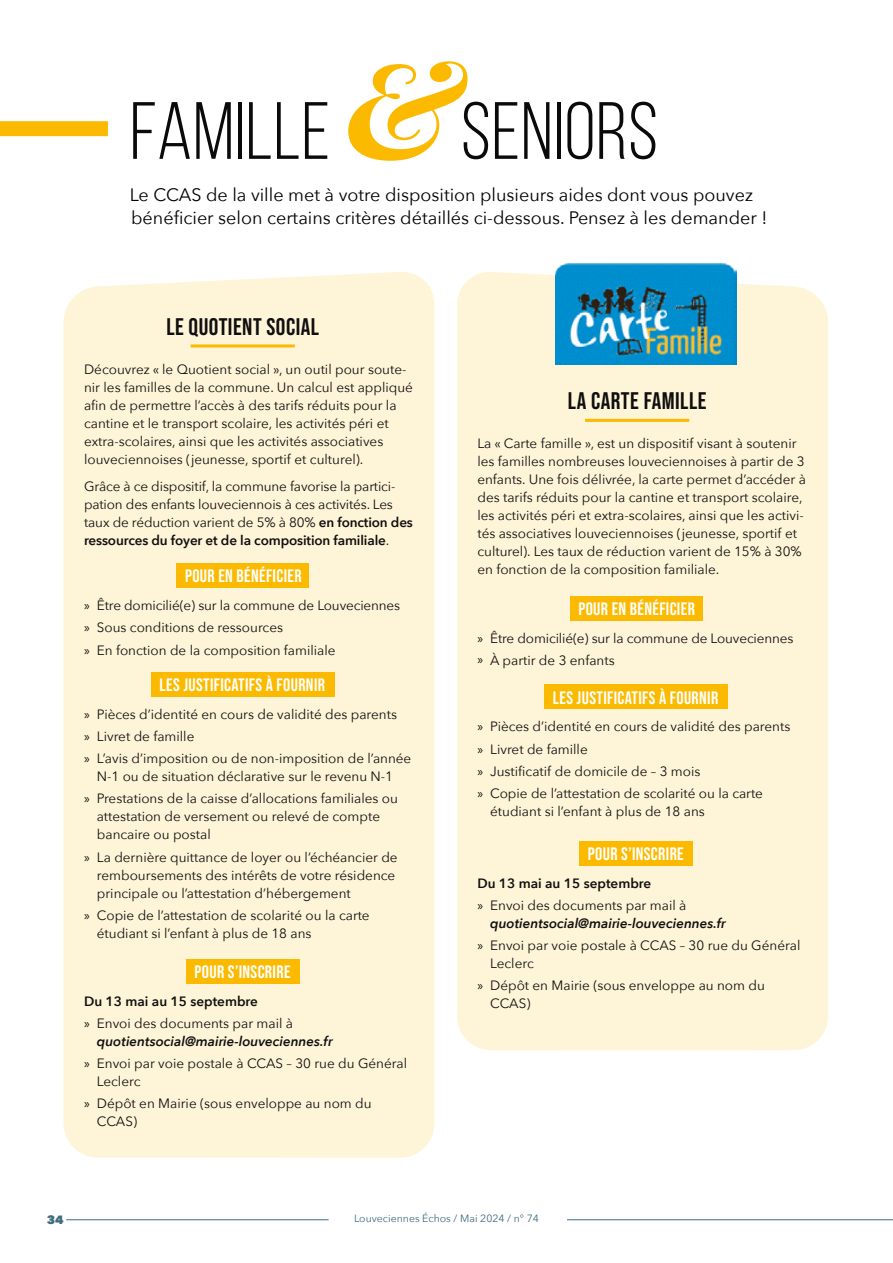
<style>
.page{position:relative;width:893px;height:1263px;background:#fff}
.page>*{position:absolute;margin:0;border:0;box-sizing:border-box;transform-origin:0 0}
.t1{font:81px "Bebas Neue";letter-spacing:.01em;color:#0a0a0a}
.t2{font:24px "Bebas Neue";letter-spacing:.02em;color:#0f0f0f}
.t3{font:18px/22.5px "Avenir Next";color:#000}
.t4{font:18px "Bebas Neue";letter-spacing:.02em;color:#fff}
.t5{font:13.5px/18px "Avenir Next";color:#0f0f0f}
.t6{font:800 12px "Avenir Next";color:#406c7c}
.t7{font:10.5px "Avenir Next";color:#406c7c}
.s1{font-family:"Playfair Display";font-weight:700;font-style:italic;font-size:135px;color:#fbba00}
.s2{font-weight:600}
.s3{font-family:"Myriad Pro"}
.s4{font-weight:600;font-style:italic}
</style>
<div class="page">
<hr style="left:567px;top:1219px;width:326px;height:1px;background:#406c7c">
<hr style="left:66px;top:1219px;width:263px;height:1px;background:#406c7c">
<div style="left:0;top:121px;width:108px;height:15px;background:#fbba00"></div>
<div style="left:63px;top:272px;width:371px;height:886px;background:#fef4d7"></div>
<hr style="left:191px;top:344px;width:104px;height:3px;background:#fbba00">
<div style="left:457px;top:271px;width:371px;height:779px;background:#fef4d7"></div>
<hr style="left:585px;top:419px;width:104px;height:3px;background:#fbba00">
<div style="left:177px;top:563px;width:132px;height:25px;background:#fbba00"></div>
<div style="left:151px;top:672px;width:183px;height:24px;background:#fbba00"></div>
<div style="left:186px;top:959px;width:113px;height:24px;background:#fbba00"></div>
<div style="left:570px;top:596px;width:132px;height:25px;background:#fbba00"></div>
<div style="left:544px;top:685px;width:184px;height:24px;background:#fbba00"></div>
<div style="left:579px;top:841px;width:114px;height:24px;background:#fbba00"></div>
<img style="left:556px;top:263px;width:180px;height:101px">
<h1 class="t1" style="left:130px;top:88px;width:530px">FAMILLE <span class="s1">&amp;</span>SENIORS</h1>
<h3 class="t3" style="left:130px;top:183px;width:639px">Le CCAS de la ville met à votre disposition plusieurs aides dont vous pouvez bénéficier selon certains critères détaillés ci-dessous. Pensez à les demander !</h3>
<h2 class="t2" style="left:166px;top:313px;width:154px">LE QUOTIENT SOCIAL</h2>
<p class="t5" style="left:84px;top:360px;width:330px">Découvrez « le Quotient social », un outil pour soute&shy;nir les familles de la commune. Un calcul est appliqué afin de permettre l’accès à des tarifs réduits pour la cantine et le transport scolaire, les activités péri et extra-scolaires, ainsi que les activités associatives louveciennoises (jeunesse, sportif et culturel).</p>
<p class="t5" style="left:84px;top:476px;width:330px">Grâce à ce dispositif, la commune favorise la partici&shy;pation des enfants louveciennois à ces activités. Les taux de réduction varient de 5% à 80% <span class="s2">en fonction des ressources du foyer et de la composition familiale</span>.</p>
<h3 class="t4" style="left:185px;top:566px;width:118px">POUR EN BÉNÉFICIER</h3>
<p class="t5" style="left:84px;top:594px;width:318px;line-height:22.2px"><span class="s3">»</span> Être domicilié(e) sur la commune de Louveciennes <span class="s3">»</span> Sous conditions de ressources<br><span class="s3">»</span> En fonction de la composition familiale</p>
<h3 class="t4" style="left:160px;top:674px;width:167px">LES JUSTIFICATIFS À FOURNIR</h3>
<p class="t5" style="left:84px;top:702px;width:329px;line-height:22.2px"><span class="s3">»</span> Pièces d’identité en cours de validité des parents<br><span class="s3">»</span> Livret de famille<br><span class="s3">»</span> L’avis d’imposition ou de non-imposition de l’année</p>
<p class="t5" style="left:84px;top:765px;width:315px;line-height:22.2px;text-align:center">N-1 ou de situation déclarative sur le revenu N-1<br><span class="s3">»</span> Prestations de la caisse d’allocations familiales ou</p>
<p class="t5" style="left:97px;top:807px;width:285px">attestation de versement ou relevé de compte bancaire ou postal</p>
<p class="t5" style="left:97px;top:847px;width:302px;text-indent:-13px"><span class="s3">»</span> La dernière quittance de loyer ou l’échéancier de remboursements des intérêts de votre résidence principale ou l’attestation d’hébergement</p>
<p class="t5" style="left:97px;top:905px;width:274px;text-indent:-13px"><span class="s3">»</span> Copie de l’attestation de scolarité ou la carte étudiant si l’enfant à plus de 18 ans</p>
<h3 class="t4" style="left:195px;top:961px;width:97px">POUR S’INSCRIRE</h3>
<p class="t5" style="left:84px;top:989px;width:210px;line-height:22.2px"><span class="s2">Du 13 mai au 15 septembre<br></span><span class="s3">»</span> Envoi des documents par mail à</p>
<p class="t5" style="left:84px;top:1029px;width:324px;line-height:22.2px;text-indent:13px"><span class="s4">quotientsocial@mairie-louveciennes.fr<br></span><span class="s3">»</span> Envoi par voie postale à CCAS – 30 rue du Général</p>
<p class="t5" style="left:84px;top:1070px;width:289px;line-height:22.2px;text-indent:13px">Leclerc<br><span class="s3">»</span> Dépôt en Mairie (sous enveloppe au nom du</p>
<p class="t5" style="left:97px;top:1112px;width:42px">CCAS)</p>
<h2 class="t2" style="left:568px;top:387px;width:140px">LA CARTE FAMILLE</h2>
<p class="t5" style="left:477px;top:434px;width:330px">La « Carte famille », est un dispositif visant à soutenir les familles nombreuses louveciennoises à partir de 3 enfants. Une fois délivrée, la carte permet d’accéder à des tarifs réduits pour la cantine et transport scolaire, les activités péri et extra-scolaires, ainsi que les activi&shy;tés associatives louveciennoises (jeunesse, sportif et culturel). Les taux de réduction varient de 15% à 30% en fonction de la composition familiale.</p>
<h3 class="t4" style="left:578px;top:599px;width:118px">POUR EN BÉNÉFICIER</h3>
<p class="t5" style="left:477px;top:627px;width:318px;line-height:22.2px"><span class="s3">»</span> Être domicilié(e) sur la commune de Louveciennes <span class="s3">»</span> À partir de 3 enfants</p>
<h3 class="t4" style="left:553px;top:687px;width:167px">LES JUSTIFICATIFS À FOURNIR</h3>
<p class="t5" style="left:477px;top:715px;width:314px;line-height:22.2px"><span class="s3">»</span> Pièces d’identité en cours de validité des parents <span class="s3">»</span> Livret de famille<br><span class="s3">»</span> Justificatif de domicile de – 3 mois<br><span class="s3">»</span> Copie de l’attestation de scolarité ou la carte</p>
<p class="t5" style="left:490px;top:802px;width:216px">étudiant si l’enfant à plus de 18 ans</p>
<h3 class="t4" style="left:588px;top:843px;width:97px">POUR S’INSCRIRE</h3>
<p class="t5" style="left:477px;top:871px;width:210px;line-height:22.2px"><span class="s2">Du 13 mai au 15 septembre<br></span><span class="s3">»</span> Envoi des documents par mail à</p>
<p class="t5" style="left:477px;top:911px;width:324px;line-height:22.2px;text-indent:13px"><span class="s4">quotientsocial@mairie-louveciennes.fr<br></span><span class="s3">»</span> Envoi par voie postale à CCAS – 30 rue du Général</p>
<p class="t5" style="left:477px;top:952px;width:289px;line-height:22.2px;text-indent:13px">Leclerc<br><span class="s3">»</span> Dépôt en Mairie (sous enveloppe au nom du</p>
<p class="t5" style="left:490px;top:994px;width:42px">CCAS)</p>
<p class="t6" style="left:47px;top:1212px;width:18px">34</p>
<p class="t7" style="left:354px;top:1210px;width:186px">Louveciennes Échos / Mai 2024 / n° 74</p>
</div>
